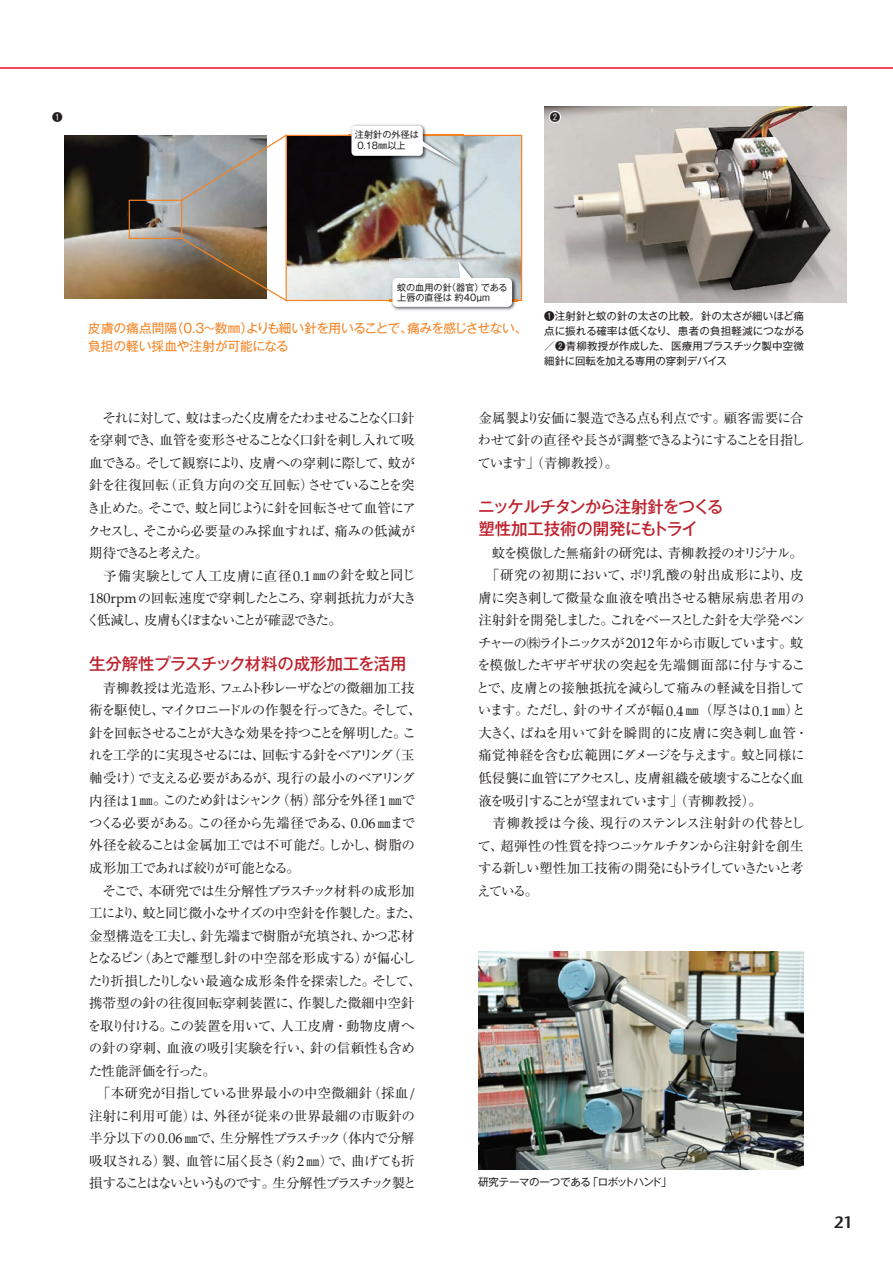
<style>
.page{position:relative;width:893px;height:1263px;background:#fff}
.page>*{position:absolute;margin:0;border:0;box-sizing:border-box;transform-origin:0 0}
.t1{font:500 16.5px/22.5px "Gothic MB101 Pr 6 N";letter-spacing:-.035em;color:#bd222d}
.t2{font:500 16.5px "Gothic MB101 Pr 6 N";letter-spacing:-.01em;color:#bd222d}
.t3{font:15.9px "Stone Sans Semi Boold";color:#231f20}
.t4{font:13.5px/22.5px "Ryumin Pro";letter-spacing:-.06em;color:#231f20}
.t5{font:13.5px/22.5px "Ryumin Pro";letter-spacing:-.08em;color:#231f20}
.t6{font:12.75px/18px "Gothic MB101 Pr 6 N";letter-spacing:-.02em;color:#f58220}
.t7{font:10.5px/15px "Gothic MB101 Pr 6 N";letter-spacing:-.025em;color:#231f20;text-align:justify}
.t8{font:9.15px/10.6px "Gothic MB101 Pr 6 N";letter-spacing:-.005em;color:#231f20}
.s1{font-family:"Palatino Linotype";font-size:14.25px}
.s2{font-family:"Palatino Linotype";font-size:14.1px}
</style>
<div class="page">
<img style="left:64px;top:135px;width:116px;height:164px">
<div style="left:129px;top:200px;width:53px;height:39px;border:1px solid #f58220"></div>
<img style="left:350px;top:124px;width:76px;height:10px">
<div style="left:351px;top:126px;width:72px;height:30px;background:#fff;border-radius:4px"></div>
<img style="left:391px;top:302px;width:125px;height:9px">
<div style="left:392px;top:278px;width:120px;height:29px;background:#fff;border-radius:5px"></div>
<img style="left:180px;top:134px;width:342px;height:168px">
<img style="left:544px;top:106px;width:302px;height:196px">
<svg style="left:548px;top:110px;width:14px;height:14px"></svg>
<img style="left:478px;top:951px;width:326px;height:218px">
<hr style="left:0;top:67px;width:893px;height:2px;background:#ee485a">
<p class="t7" style="left:52px;top:109px;width:12px">❶</p>
<p class="t7" style="left:550px;top:109px;width:12px">❷</p>
<p class="t8" style="left:355px;top:129px;width:66px">注射針の外径は<br>0.18㎜以上</p>
<p class="t8" style="left:397px;top:281px;width:112px">蚊の血用の針（器官）である上唇の直径は 約40µｍ</p>
<p class="t6" style="left:88px;top:318px;width:441px">皮膚の痛点間隔（0.3～数㎜）よりも細い針を用いることで、痛みを感じさせない、負担の軽い採血や注射が可能になる</p>
<p class="t7" style="left:544px;top:308px;width:262px">❶注射針と蚊の針の太さの比較。針の太さが細いほど痛点に振れる確率は低くなり、患者の負担軽減につながる／❷青柳教授が作成した、医療用プラスチック製中空微細針に回転を加える専用の穿刺デバイス</p>
<p class="t5" style="left:87px;top:406px;width:332px">　それに対して、蚊はまったく皮膚をたわませることなく口針を穿刺でき、血管を変形させることなく口針を刺し入れて吸血できる。そして観察により、皮膚への穿刺に際して、蚊が針を往復回転（正負方向の交互回転）させていることを突き止めた。そこで、蚊と同じように針を回転させて血管にアクセスし、そこから必要量のみ採血すれば、痛みの低減が期待できると考えた。<br>　予備実験として人工皮膚に直径<span class="s1">0</span><span class="s2">.</span><span class="s1">1</span>㎜の針を蚊と同じ<br><span class="s1">180</span><span class="s2">rpm</span>の回転速度で穿刺したところ、穿刺抵抗力が大きく低減し、皮膚もくぼまないことが確認できた。</p>
<p class="t2" style="left:89px;top:650px;width:319px">生分解性プラスチック材料の成形加工を活用</p>
<p class="t4" style="left:87px;top:676px;width:336px">　青柳教授は光造形、フェムト秒レーザなどの微細加工技術を駆使し、マイクロニードルの作製を行ってきた。そして、針を回転させることが大きな効果を持つことを解明した。これを工学的に実現させるには、回転する針をベアリング（玉軸受け）で支える必要があるが、現行の最小のベアリング内径は<span class="s1">1</span> ㎜。このため針はシャンク（柄）部分を外径 <span class="s1">1</span> ㎜でつくる必要がある。この径から先端径である、<span class="s1">0</span><span class="s2">.</span><span class="s1">06</span> ㎜まで外径を絞ることは金属加工では不可能だ。しかし、樹脂の成形加工であれば絞りが可能となる。<br>　そこで、本研究では生分解性プラスチック材料の成形加工により、蚊と同じ微小なサイズの中空針を作製した。また、金型構造を工夫し、針先端まで樹脂が充填され、かつ芯材となるピン（あとで離型し針の中空部を形成する）が偏心したり折損したりしない最適な成形条件を探索した。そして、携帯型の針の往復回転穿刺装置に、作製した微細中空針を取り付ける。この装置を用いて、人工皮膚・動物皮膚への針の穿刺、血液の吸引実験を行い、針の信頼性も含めた性能評価を行った。<br>　「本研究が目指している世界最小の中空微細針（採血<span class="s2">/</span>注射に利用可能）は、外径が従来の世界最細の市販針の半分以下の<span class="s1">0</span><span class="s2">.</span><span class="s1">06</span>㎜で、生分解性プラスチック（体内で分解吸収される）製、血管に届く長さ（約 <span class="s1">2</span> ㎜）で、曲げても折損することはないというものです。生分解性プラスチック製と</p>
<p class="t4" style="left:478px;top:406px;width:329px;text-align:justify">金属製より安価に製造できる点も利点です。顧客需要に合わせて針の直径や長さが調整できるようにすることを目指しています」（青柳教授）。</p>
<p class="t1" style="left:478px;top:494px;width:247px">ニッケルチタンから注射針をつくる塑性加工技術の開発にもトライ</p>
<p class="t4" style="left:476px;top:541px;width:334px">　蚊を模倣した無痛針の研究は、青柳教授のオリジナル。　「研究の初期において、ポリ乳酸の射出成形により、皮膚に突き刺して微量な血液を噴出させる糖尿病患者用の注射針を開発しました。これをベースとした針を大学発ベンチャーの㈱ライトニックスが<span class="s1">2012</span> 年から市販しています。蚊を模倣したギザギザ状の突起を先端側面部に付与することで、皮膚との接触抵抗を減らして痛みの軽減を目指しています。ただし、針のサイズが幅<span class="s1">0</span><span class="s2">.</span><span class="s1">4</span>㎜（厚さは<span class="s1">0</span><span class="s2">.</span><span class="s1">1</span>㎜）と大きく、ばねを用いて針を瞬間的に皮膚に突き刺し血管・痛覚神経を含む広範囲にダメージを与えます。蚊と同様に低侵襲に血管にアクセスし、皮膚組織を破壊することなく血液を吸引することが望まれています」（青柳教授）。<br>　青柳教授は今後、現行のステンレス注射針の代替として、超弾性の性質を持つニッケルチタンから注射針を創生する新しい塑性加工技術の開発にもトライしていきたいと考えている。</p>
<p class="t7" style="left:478px;top:1174px;width:195px">研究テーマの一つである「ロボットハンド」</p>
<p class="t3" style="left:834px;top:1212px;width:18px">21</p>
</div>
